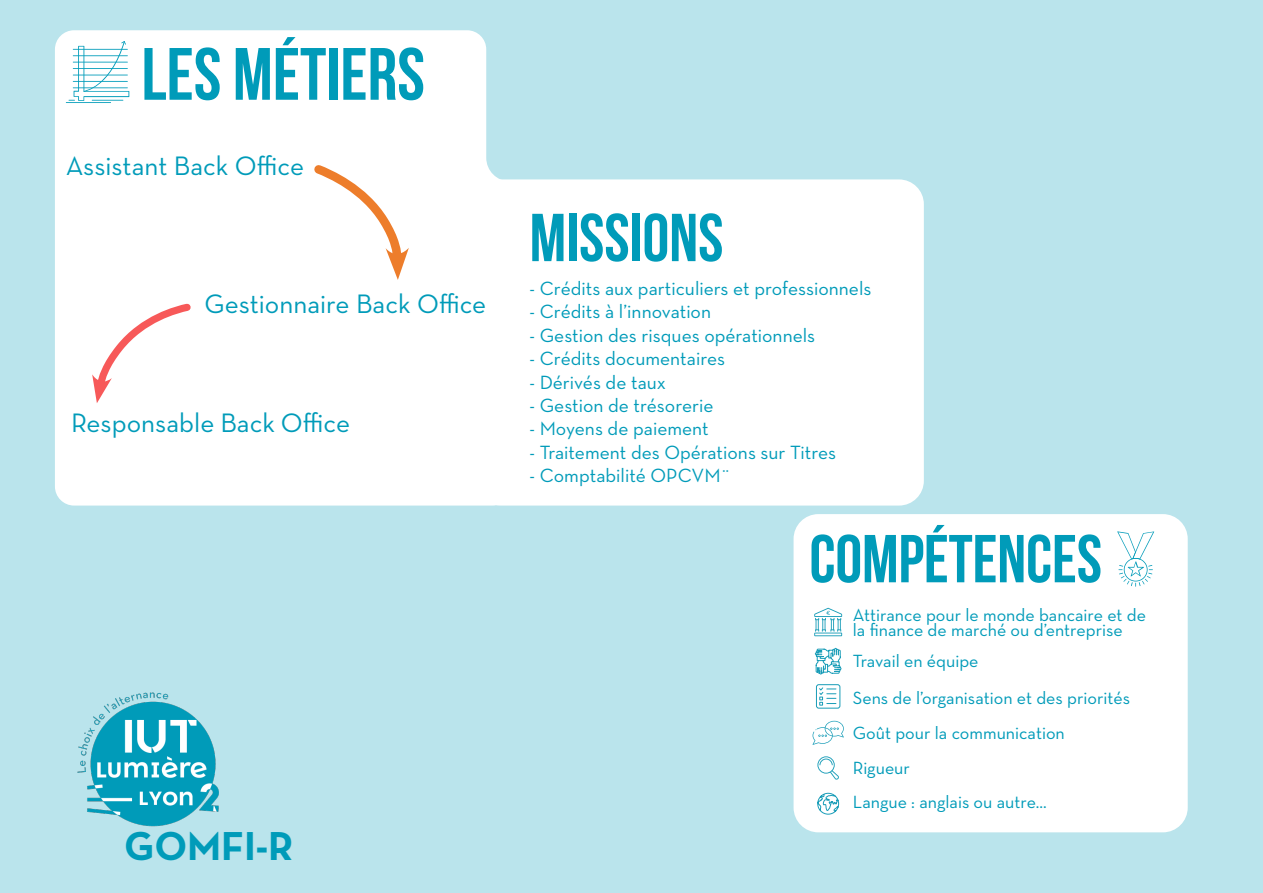
<style>
.page{position:relative;width:1263px;height:893px;background:#bae4ec}
.page>*{position:absolute;margin:0;border:0;box-sizing:border-box;transform-origin:0 0}
.t1{font:700 73.95px "Bebas Neue";color:#009bb9}
.t2{font:700 67.65px "Bebas Neue";color:#009bb9}
.t3{font:700 41.1px "Neutra Text";color:#009bb9}
.t4{font:27.15px "Neutra Text";color:#009bb9}
.t5{font:19.5px "Neutra Text";color:#009bb9}
.t6{font:18px/14.7px "Neutra Text";color:#009bb9}
</style>
<div class="page">
<div style="left:55px;top:30px;width:444px;height:476px;background:#fff"></div>
<hr style="left:66px;top:102px;width:45px;height:1px;background:#009cba">
<svg style="left:69px;top:41px;width:60px;height:60px;background:#d4eef3"></svg>
<img style="left:77px;top:692px;width:142px;height:135px">
<div style="left:793px;top:514px;width:395px;height:318px;background:#fff;border-radius:25px"></div>
<svg style="left:815px;top:648px;width:27px;height:27px"></svg>
<svg style="left:817px;top:793px;width:22px;height:22px"></svg>
<hr style="left:814px;top:633px;width:28px;height:3px;background:#199db8">
<svg style="left:814px;top:608px;width:28px;height:24px"></svg>
<svg style="left:816px;top:684px;width:24px;height:25px"></svg>
<svg style="left:812px;top:721px;width:32px;height:24px"></svg>
<svg style="left:817px;top:756px;width:22px;height:24px"></svg>
<svg style="left:1117px;top:531px;width:37px;height:56px"></svg>
<div style="left:475px;top:179px;width:449px;height:327px;background:#fff;border-radius:25px"></div>
<svg style="left:307px;top:158px;width:102px;height:122px;background:#fdf1e8"></svg>
<svg style="left:92px;top:299px;width:104px;height:104px;background:#feeeee"></svg>
<p class="t1" style="left:141px;top:34px;width:285px">LES MÉTIERS</p>
<p class="t4" style="left:66px;top:149px;width:240px">Assistant Back Office</p>
<p class="t4" style="left:205px;top:288px;width:283px">Gestionnaire Back Office</p>
<p class="t4" style="left:71px;top:406px;width:280px">Responsable Back Office</p>
<p class="t3" style="left:124px;top:820px;width:171px">GOMFI-R</p>
<p class="t2" style="left:530px;top:201px;width:195px">MISSIONS</p>
<p class="t5" style="left:530px;top:277px;width:343px">- Crédits aux particuliers et professionnels</p>
<p class="t5" style="left:530px;top:300px;width:183px">- Crédits à l’innovation</p>
<p class="t5" style="left:530px;top:323px;width:287px">- Gestion des risques opérationnels</p>
<p class="t5" style="left:530px;top:347px;width:197px">- Crédits documentaires</p>
<p class="t5" style="left:530px;top:370px;width:138px">- Dérivés de taux</p>
<p class="t5" style="left:530px;top:394px;width:185px">- Gestion de trésorerie</p>
<p class="t5" style="left:530px;top:417px;width:181px">- Moyens de paiement</p>
<p class="t5" style="left:530px;top:440px;width:308px">- Traitement des Opérations sur Titres</p>
<p class="t5" style="left:530px;top:464px;width:202px">- Comptabilité OPCVM¨</p>
<p class="t2" style="left:809px;top:522px;width:294px">COMPÉTENCES</p>
<p class="t6" style="left:853px;top:607px;width:295px">Attirance pour le monde bancaire et de la finance de marché ou d’entreprise</p>
<p class="t6" style="left:853px;top:654px;width:127px">Travail en équipe</p>
<p class="t6" style="left:853px;top:690px;width:279px">Sens de l’organisation et des priorités</p>
<p class="t6" style="left:853px;top:725px;width:214px">Goût pour la communication</p>
<p class="t6" style="left:853px;top:760px;width:59px">Rigueur</p>
<p class="t6" style="left:853px;top:794px;width:195px">Langue : anglais ou autre...</p>
</div>
